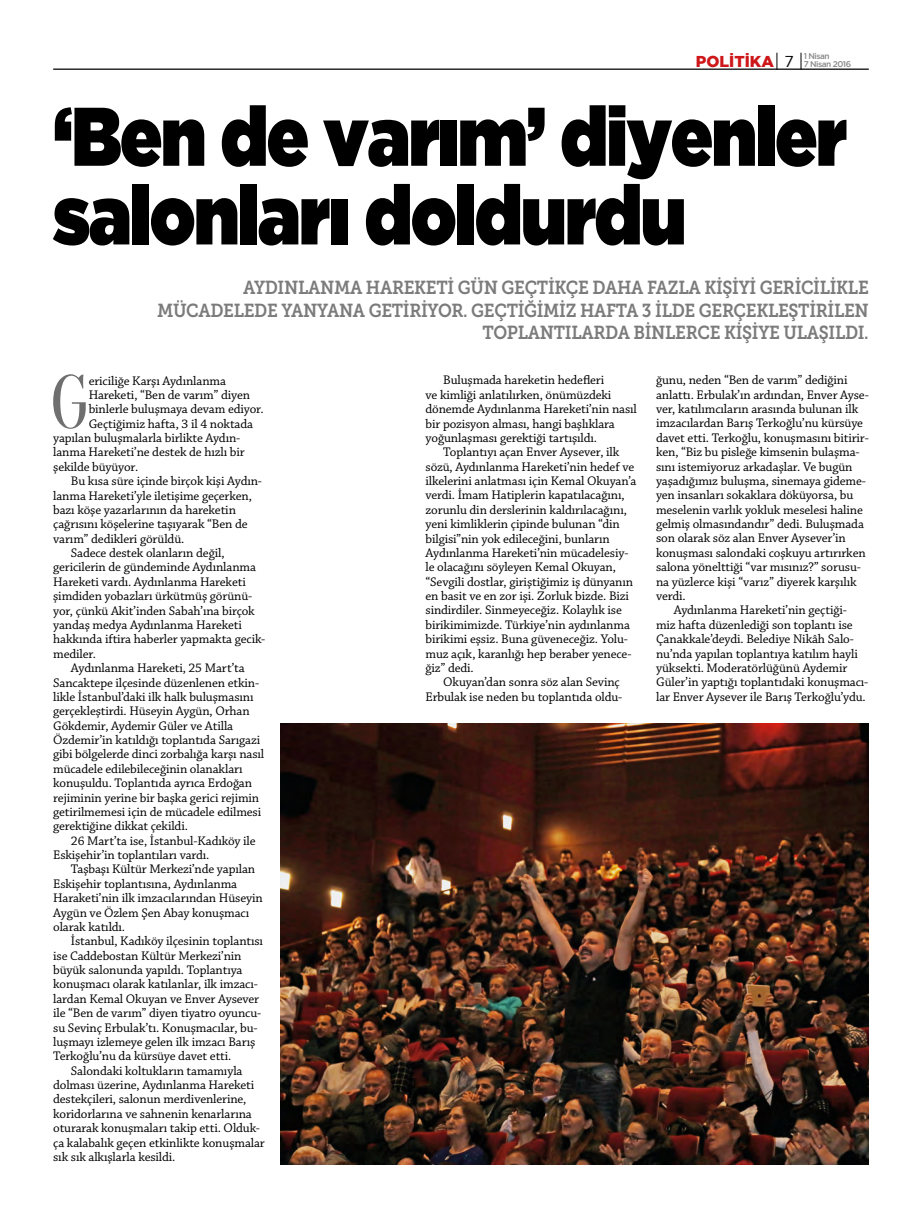
<style>
.page{position:relative;width:922px;height:1223px;background:#fff}
.page>*{position:absolute;margin:0;border:0;box-sizing:border-box;transform-origin:0 0}
.t1{font:900 82.88px/78.6px "Gotham";letter-spacing:-.02em;color:#000;scale:.85 1}
.t2{font:74.75px "Oranienbaum";color:#706f6f}
.t3{font:18.75px/22.5px "Museo Slab 700";letter-spacing:-.02em;color:#7c7b7b;text-align:right;scale:.9 1}
.t4{font:13.12px/14.4px "Chaparral Pro";letter-spacing:-.01em;color:#000}
.t5{font:500 8.25px "Gotham";letter-spacing:-.06em;color:#878787}
.s1{font-weight:800;font-size:15.75px;color:#cd171a}
.s2{font-weight:400;font-size:15.75px;color:#000}
</style>
<div class="page">
<img style="left:280px;top:723px;width:588px;height:441px">
<hr style="left:53px;top:69px;width:815px;height:1px;background:#000">
<svg style="left:776px;top:53px;width:1px;height:17px"></svg>
<svg style="left:800px;top:53px;width:1px;height:17px"></svg>
<p class="t5" style="left:803px;top:51px;width:27px">1 Nisan</p>
<p class="t5" style="left:695px;top:59px;width:157px"><span class="s1">POLİTİKA</span> <span class="s2">7</span> 7 Nisan 2016</p>
<h1 class="t1" style="left:53px;top:95px;width:934px">‘Ben de varım’ diyenler salonları doldurdu</h1>
<h3 class="t3" style="left:157px;top:276px;width:792px">AYDINLANMA HAREKETI GÜN GEÇTIKÇE DAHA FAZLA KIŞIYI GERICILIKLE<br>MÜCADELEDE YANYANA GETIRIYOR. GEÇTIĞIMIZ HAFTA 3 ILDE GERÇEKLEŞTIRILEN<br>TOPLANTILARDA BINLERCE KIŞIYE ULAŞILDI.</h3>
<h2 class="t2" style="left:50px;top:361px;width:41px">G</h2>
<p class="t4" style="left:89px;top:374px;width:139px">ericiliğe Karşı Aydınlanma</p>
<p class="t4" style="left:89px;top:388px;width:163px">Hareketi, “Ben de varım” diyen</p>
<p class="t4" style="left:89px;top:402px;width:176px">binlerle buluşmaya devam ediyor.</p>
<p class="t4" style="left:89px;top:417px;width:166px">Geçtiğimiz hafta, 3 il 4 noktada</p>
<p class="t4" style="left:53px;top:431px;width:189px">yapılan buluşmalarla birlikte Aydın-</p>
<p class="t4" style="left:53px;top:445px;width:193px">lanma Hareketi’ne destek de hızlı bir</p>
<p class="t4" style="left:53px;top:460px;width:86px">şekilde büyüyor.</p>
<p class="t4" style="left:71px;top:474px;width:193px">Bu kısa süre içinde birçok kişi Aydın-</p>
<p class="t4" style="left:53px;top:489px;width:200px">lanma Hareketi’yle iletişime geçerken,</p>
<p class="t4" style="left:53px;top:503px;width:184px">bazı köşe yazarlarının da hareketin</p>
<p class="t4" style="left:53px;top:517px;width:196px">çağrısını köşelerine taşıyarak “Ben de</p>
<p class="t4" style="left:53px;top:532px;width:133px">varım” dedikleri görüldü.</p>
<p class="t4" style="left:71px;top:546px;width:155px">Sadece destek olanların değil,</p>
<p class="t4" style="left:53px;top:560px;width:204px">gericilerin de gündeminde Aydınlanma</p>
<p class="t4" style="left:53px;top:575px;width:194px">Hareketi vardı. Aydınlanma Hareketi</p>
<p class="t4" style="left:53px;top:589px;width:201px">şimdiden yobazları ürkütmüş görünü-</p>
<p class="t4" style="left:53px;top:604px;width:203px">yor, çünkü Akit’inden Sabah’ına birçok</p>
<p class="t4" style="left:53px;top:618px;width:190px">yandaş medya Aydınlanma Hareketi</p>
<p class="t4" style="left:53px;top:632px;width:213px">hakkında iftira haberler yapmakta gecik-</p>
<p class="t4" style="left:53px;top:647px;width:44px">mediler.</p>
<p class="t4" style="left:71px;top:661px;width:175px">Aydınlanma Hareketi, 25 Mart’ta</p>
<p class="t4" style="left:53px;top:675px;width:207px">Sancaktepe ilçesinde düzenlenen etkin-</p>
<p class="t4" style="left:53px;top:690px;width:202px">likle İstanbul’daki ilk halk buluşmasını</p>
<p class="t4" style="left:53px;top:704px;width:198px">gerçekleştirdi. Hüseyin Aygün, Orhan</p>
<p class="t4" style="left:53px;top:718px;width:181px">Gökdemir, Aydemir Güler ve Atilla</p>
<p class="t4" style="left:53px;top:733px;width:208px">Özdemir’in katıldığı toplantıda Sarıgazi</p>
<p class="t4" style="left:53px;top:747px;width:212px">gibi bölgelerde dinci zorbalığa karşı nasıl</p>
<p class="t4" style="left:53px;top:762px;width:191px">mücadele edilebileceğinin olanakları</p>
<p class="t4" style="left:53px;top:776px;width:200px">konuşuldu. Toplantıda ayrıca Erdoğan</p>
<p class="t4" style="left:53px;top:790px;width:207px">rejiminin yerine bir başka gerici rejimin</p>
<p class="t4" style="left:53px;top:805px;width:209px">getirilmemesi için de mücadele edilmesi</p>
<p class="t4" style="left:53px;top:819px;width:136px">gerektiğine dikkat çekildi.</p>
<p class="t4" style="left:71px;top:833px;width:186px">26 Mart’ta ise, İstanbul-Kadıköy ile</p>
<p class="t4" style="left:53px;top:848px;width:158px">Eskişehir’in toplantıları vardı.</p>
<p class="t4" style="left:71px;top:862px;width:186px">Taşbaşı Kültür Merkezi’nde yapılan</p>
<p class="t4" style="left:53px;top:877px;width:185px">Eskişehir toplantısına, Aydınlanma</p>
<p class="t4" style="left:53px;top:891px;width:211px">Haraketi’nin ilk imzacılarından Hüseyin</p>
<p class="t4" style="left:53px;top:905px;width:197px">Aygün ve Özlem Şen Abay konuşmacı</p>
<p class="t4" style="left:53px;top:920px;width:73px">olarak katıldı.</p>
<p class="t4" style="left:71px;top:934px;width:194px">İstanbul, Kadıköy ilçesinin toplantısı</p>
<p class="t4" style="left:53px;top:948px;width:190px">ise Caddebostan Kültür Merkezi’nin</p>
<p class="t4" style="left:53px;top:963px;width:191px">büyük salonunda yapıldı. Toplantıya</p>
<p class="t4" style="left:53px;top:977px;width:206px">konuşmacı olarak katılanlar, ilk imzacı-</p>
<p class="t4" style="left:53px;top:992px;width:207px">lardan Kemal Okuyan ve Enver Aysever</p>
<p class="t4" style="left:53px;top:1006px;width:210px">ile “Ben de varım” diyen tiyatro oyuncu-</p>
<p class="t4" style="left:53px;top:1020px;width:206px">su Sevinç Erbulak’tı. Konuşmacılar, bu-</p>
<p class="t4" style="left:53px;top:1035px;width:204px">luşmayı izlemeye gelen ilk imzacı Barış</p>
<p class="t4" style="left:53px;top:1049px;width:180px">Terkoğlu’nu da kürsüye davet etti.</p>
<p class="t4" style="left:71px;top:1063px;width:173px">Salondaki koltukların tamamıyla</p>
<p class="t4" style="left:53px;top:1078px;width:203px">dolması üzerine, Aydınlanma Hareketi</p>
<p class="t4" style="left:53px;top:1092px;width:195px">destekçileri, salonun merdivenlerine,</p>
<p class="t4" style="left:53px;top:1107px;width:200px">koridorlarına ve sahnenin kenarlarına</p>
<p class="t4" style="left:53px;top:1121px;width:208px">oturarak konuşmaları takip etti. Olduk-</p>
<p class="t4" style="left:53px;top:1135px;width:213px">ça kalabalık geçen etkinlikte konuşmalar</p>
<p class="t4" style="left:53px;top:1150px;width:124px">sık sık alkışlarla kesildi.</p>
<p class="t4" style="left:425px;top:373px;width:213px;text-indent:18px">Buluşmada hareketin hedefleri<br>ve kimliği anlatılırken, önümüzdeki dönemde Aydınlanma Hareketi’nin nasıl bir pozisyon alması, hangi başlıklara yoğunlaşması gerektiği tartışıldı.</p>
<p class="t4" style="left:425px;top:445px;width:212px;text-indent:18px">Toplantıyı açan Enver Aysever, ilk sözü, Aydınlanma Hareketi’nin hedef ve ilkelerini anlatması için Kemal Okuyan’a verdi. İmam Hatiplerin kapatılacağını, zorunlu din derslerinin kaldırılacağını, yeni kimliklerin çipinde bulunan “din bilgisi”nin yok edileceğini, bunların Aydınlanma Hareketi’nin mücadelesiy&shy;le olacağını söyleyen Kemal Okuyan, “Sevgili dostlar, giriştiğimiz iş dünyanın en basit ve en zor işi. Zorluk bizde. Bizi sindirdiler. Sinmeyeceğiz. Kolaylık ise birikimimizde. Türkiye’nin aydınlanma birikimi eşsiz. Buna güveneceğiz. Yolu&shy;muz açık, karanlığı hep beraber yenece&shy;ğiz” dedi.</p>
<p class="t4" style="left:425px;top:675px;width:198px;text-align:right">Okuyan’dan sonra söz alan Sevinç<br>Erbulak ise neden bu toplantıda oldu-</p>
<p class="t4" style="left:656px;top:373px;width:193px">ğunu, neden “Ben de varım” dediğini</p>
<p class="t4" style="left:656px;top:388px;width:214px">anlattı. Erbulak’ın ardından, Enver Ayse-</p>
<p class="t4" style="left:656px;top:402px;width:204px">ver, katılımcıların arasında bulunan ilk</p>
<p class="t4" style="left:656px;top:416px;width:208px">imzacılardan Barış Terkoğlu’nu kürsüye</p>
<p class="t4" style="left:656px;top:431px;width:214px">davet etti. Terkoğlu, konuşmasını bitirir-</p>
<p class="t4" style="left:656px;top:445px;width:205px">ken, “Biz bu pisleğe kimsenin bulaşma-</p>
<p class="t4" style="left:656px;top:460px;width:198px">sını istemiyoruz arkadaşlar. Ve bugün</p>
<p class="t4" style="left:656px;top:474px;width:211px">yaşadığımız buluşma, sinemaya gideme-</p>
<p class="t4" style="left:656px;top:488px;width:199px">yen insanları sokaklara döküyorsa, bu</p>
<p class="t4" style="left:656px;top:503px;width:208px">meselenin varlık yokluk meselesi haline</p>
<p class="t4" style="left:656px;top:517px;width:209px">gelmiş olmasındandır” dedi. Buluşmada</p>
<p class="t4" style="left:656px;top:531px;width:191px">son olarak söz alan Enver Aysever’in</p>
<p class="t4" style="left:656px;top:546px;width:211px">konuşması salondaki coşkuyu artırırken</p>
<p class="t4" style="left:656px;top:560px;width:206px">salona yönelttiği “var mısınız?” sorusu-</p>
<p class="t4" style="left:656px;top:575px;width:202px">na yüzlerce kişi “varız” diyerek karşılık</p>
<p class="t4" style="left:656px;top:589px;width:31px">verdi.</p>
<p class="t4" style="left:673px;top:603px;width:174px">Aydınlanma Hareketi’nin geçtiği-</p>
<p class="t4" style="left:656px;top:618px;width:198px">miz hafta düzenlediği son toplantı ise</p>
<p class="t4" style="left:656px;top:632px;width:199px">Çanakkale’deydi. Belediye Nikâh Salo-</p>
<p class="t4" style="left:656px;top:646px;width:203px">nu’nda yapılan toplantıya katılım hayli</p>
<p class="t4" style="left:656px;top:661px;width:193px">yüksekti. Moderatörlüğünü Aydemir</p>
<p class="t4" style="left:656px;top:675px;width:214px">Güler’in yaptığı toplantıdaki konuşmacı-</p>
<p class="t4" style="left:656px;top:690px;width:211px">lar Enver Aysever ile Barış Terkoğlu’ydu.</p>
</div>
